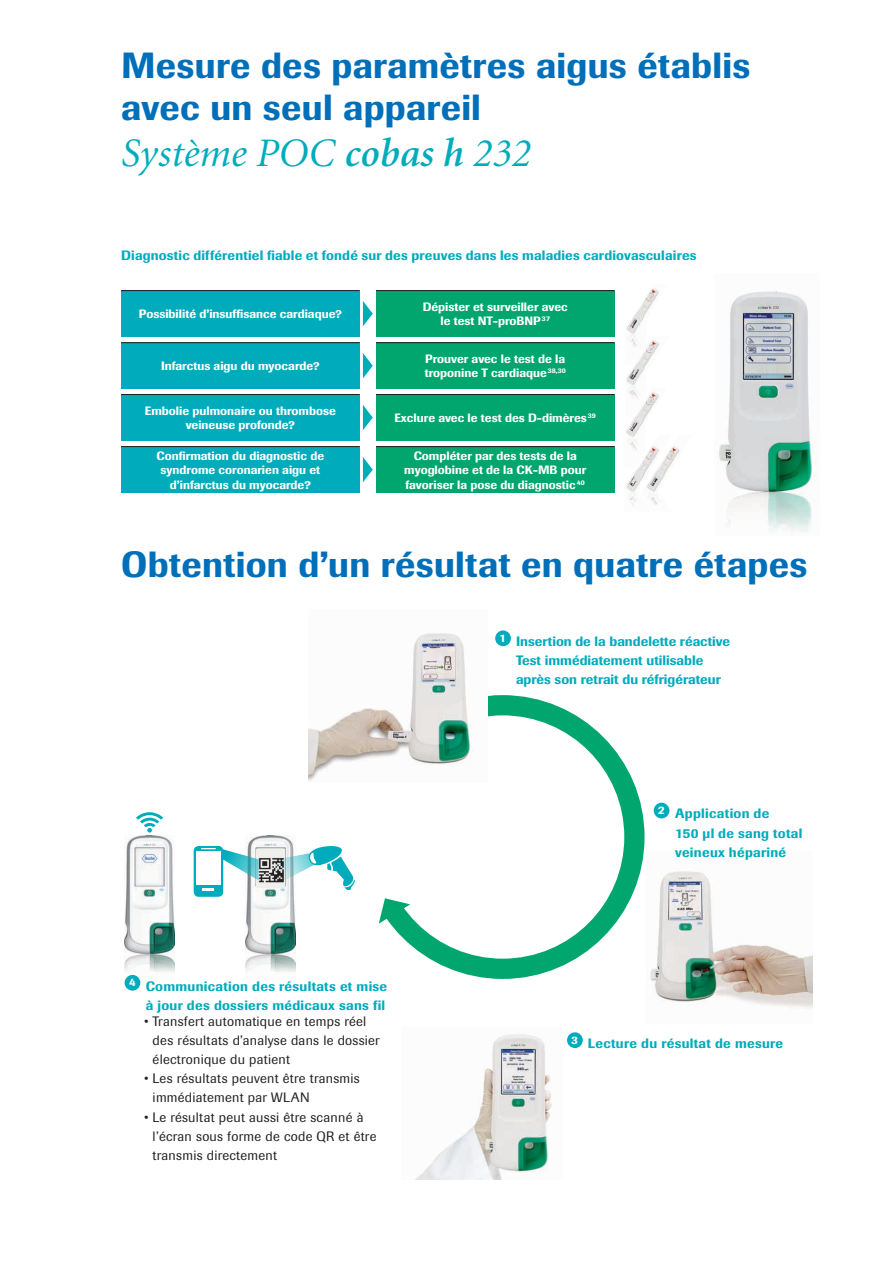
<style>
.page{position:relative;width:893px;height:1263px;background:#fff}
.page>*{position:absolute;margin:0;border:0;box-sizing:border-box;transform-origin:0 0}
.t1{font:italic 40.5px "Minion";letter-spacing:.005em;color:#00acbc}
.t2{font:500 36px/42px "Imago Pro";letter-spacing:.005em;color:#006fba}
.t3{font:13.5px/19.2px "Imago";letter-spacing:.02em;color:#231f20}
.t4{font:500 13.5px/19.2px "Imago Pro";letter-spacing:.02em;color:#00acbc;text-align:right}
.t5{font:500 13.5px/19.2px "Imago Pro";color:#00acbc}
.t6{font:500 13.5px "Imago";letter-spacing:.01em;color:#00acbc}
.t7{font:500 12px/14.4px "Imago Pro";color:#fff;text-align:center}
.s1{font-weight:600}
</style>
<div class="page">
<div style="left:361px;top:695px;width:283px;height:284px;border:20px solid #00a66e;border-radius:50%"></div>
<svg style="left:347px;top:783px;width:48px;height:122px"></svg>
<svg style="left:379px;top:898px;width:31px;height:25px"></svg>
<img style="left:124px;top:835px;width:51px;height:146px">
<svg style="left:136px;top:812px;width:27px;height:20px"></svg>
<img style="left:246px;top:835px;width:50px;height:137px">
<div style="left:256px;top:849px;width:29px;height:39px;background:#efefeb"></div>
<svg style="left:272px;top:845px;width:83px;height:45px"></svg>
<img style="left:258px;top:855px;width:28px;height:29px">
<div style="left:194px;top:846px;width:29px;height:51px;background:#00acbc;border-radius:5px"></div>
<div style="left:196px;top:851px;width:25px;height:33px;background:#fff"></div>
<svg style="left:203px;top:888px;width:11px;height:2px"></svg>
<svg style="left:202px;top:846px;width:57px;height:34px"></svg>
<div style="left:125px;top:975px;width:15px;height:16px;background:#00acbc;border-radius:50%"></div>
<svg style="left:363px;top:405px;width:10px;height:25px"></svg>
<svg style="left:363px;top:353px;width:10px;height:25px"></svg>
<svg style="left:363px;top:457px;width:10px;height:25px"></svg>
<div style="left:121px;top:394px;width:239px;height:47px;background:#00acbc"></div>
<hr style="left:121px;top:394px;width:239px;height:1px;background:#231f20">
<div style="left:376px;top:394px;width:238px;height:47px;background:#00a66e"></div>
<hr style="left:376px;top:394px;width:238px;height:1px;background:#231f20">
<div style="left:121px;top:342px;width:239px;height:47px;background:#00acbc"></div>
<hr style="left:121px;top:342px;width:239px;height:1px;background:#231f20">
<div style="left:376px;top:342px;width:238px;height:47px;background:#00a66e"></div>
<hr style="left:376px;top:342px;width:238px;height:1px;background:#231f20">
<svg style="left:363px;top:301px;width:10px;height:25px"></svg>
<div style="left:121px;top:290px;width:239px;height:47px;background:#00acbc"></div>
<hr style="left:121px;top:290px;width:239px;height:1px;background:#231f20">
<div style="left:376px;top:290px;width:238px;height:47px;background:#00a66e"></div>
<hr style="left:376px;top:290px;width:238px;height:1px;background:#231f20">
<div style="left:121px;top:446px;width:239px;height:47px;background:#00acbc"></div>
<hr style="left:121px;top:446px;width:239px;height:1px;background:#231f20">
<div style="left:376px;top:446px;width:238px;height:47px;background:#00a66e"></div>
<hr style="left:376px;top:446px;width:238px;height:1px;background:#231f20">
<div style="left:567px;top:1032px;width:16px;height:16px;background:#00acbc;border-radius:50%"></div>
<img style="left:415px;top:1034px;width:137px;height:145px">
<img style="left:309px;top:633px;width:178px;height:150px">
<div style="left:495px;top:630px;width:16px;height:16px;background:#00acbc;border-radius:50%"></div>
<img style="left:650px;top:871px;width:162px;height:137px">
<div style="left:654px;top:803px;width:15px;height:15px;background:#00acbc;border-radius:50%"></div>
<img style="left:626px;top:416px;width:21px;height:18px">
<img style="left:626px;top:365px;width:33px;height:51px">
<img style="left:626px;top:434px;width:15px;height:72px">
<img style="left:641px;top:442px;width:39px;height:63px">
<img style="left:626px;top:288px;width:34px;height:77px">
<img style="left:719px;top:291px;width:98px;height:242px">
<h2 class="t2" style="left:121px;top:44px;width:631px">Mesure des paramètres aigus établis avec un seul appareil</h2>
<h1 class="t1" style="left:121px;top:133px;width:411px">Système POC <span class="s1">cobas h</span> 232</h1>
<p class="t6" style="left:121px;top:248px;width:577px">Diagnostic différentiel fiable et fondé sur des preuves dans les maladies cardiovasculaires</p>
<p class="t7" style="left:139px;top:307px;width:205px">Possibilité d’insuffisance cardiaque?</p>
<p class="t7" style="left:423px;top:299px;width:147px">Dépister et surveiller avec le test NT-proBNP <sup>37</sup></p>
<p class="t7" style="left:161px;top:359px;width:160px">Infarctus aigu du myocarde?</p>
<p class="t7" style="left:425px;top:351px;width:143px;text-align:left">Prouver avec le test de la troponine T cardiaque<sup>38,30</sup></p>
<p class="t7" style="left:145px;top:403px;width:192px">Embolie pulmonaire ou thrombose veineuse profonde?</p>
<p class="t7" style="left:394px;top:410px;width:203px">Exclure avec le test des D-dimères<sup>39</sup></p>
<p class="t7" style="left:157px;top:448px;width:169px">Confirmation du diagnostic de syndrome coronarien aigu et d’infarctus du myocarde?</p>
<p class="t7" style="left:404px;top:448px;width:184px">Compléter par des tests de la myoglobine et de la CK-MB pour favoriser la pose du diagnostic <sup>40</sup></p>
<h2 class="t2" style="left:121px;top:543px;width:688px">Obtention d’un résultat en quatre étapes</h2>
<p class="t5" style="left:516px;top:632px;width:216px;text-indent:-16px"><sup>1</sup> Insertion de la bandelette réactive<br>Test immédiatement utilisable après son retrait du réfrigérateur</p>
<p class="t4" style="left:129px;top:976px;width:260px"><sup>4</sup> Communication des résultats et mise à jour des dossiers médicaux sans fil</p>
<p class="t3" style="left:153px;top:1012px;width:229px;text-indent:-9px">• Transfert automatique en temps réel des résultats d’analyse dans le dossier électronique du patient</p>
<p class="t3" style="left:153px;top:1069px;width:209px;text-indent:-9px">• Les résultats peuvent être transmis immédiatement par WLAN</p>
<p class="t3" style="left:153px;top:1107px;width:225px;text-indent:-9px">• Le résultat peut aussi être scanné à l’écran sous forme de code QR et être transmis directement</p>
<p class="t4" style="left:675px;top:804px;width:129px;text-align:left;text-indent:-17px"><sup>2</sup> Application de<br>150 µl de sang total veineux hépariné</p>
<p class="t4" style="left:571px;top:1033px;width:213px"><sup>3</sup> Lecture du résultat de mesure</p>
</div>
